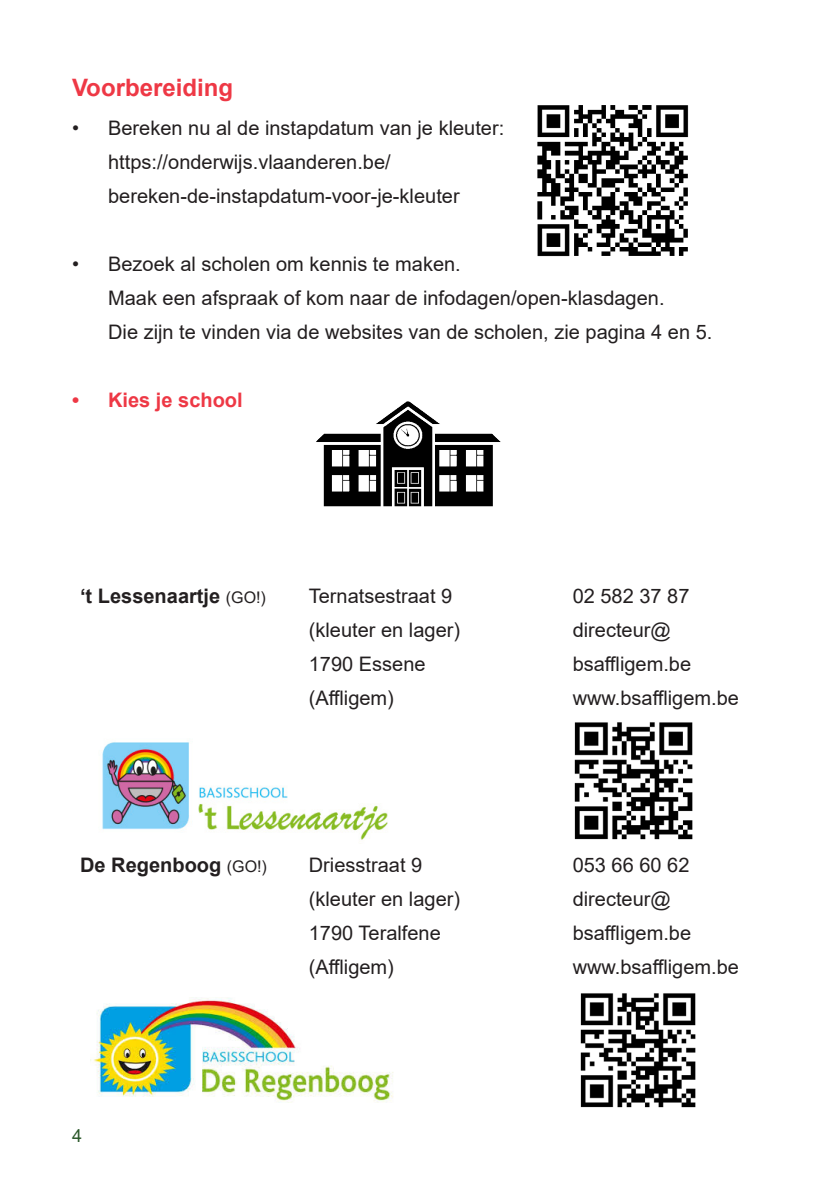
<style>
.page{position:relative;width:840px;height:1191px;background:#fff}
.page>*{position:absolute;margin:0;border:0;box-sizing:border-box;transform-origin:0 0}
.Titeltjes_rood{font:700 24px "Arial";color:#ee3845}
.Blauw_basistekst{font:20px/34px "Arial";color:#231f20}
.Blauw_basistekst-2{font:700 20px "Arial";color:#231f20}
.t1{font:700 20px "Arial";color:#ee3845}
.t2{font:18px "Arial";color:#2c592b}
.s1{font-weight:400;font-size:16px}
</style>
<div class="page">
<img style="left:90px;top:997px;width:304px;height:105px">
<img style="left:102px;top:742px;width:286px;height:98px">
<img style="left:574px;top:722px;width:119px;height:117px">
<img style="left:580px;top:993px;width:116px;height:114px">
<img style="left:316px;top:401px;width:185px;height:106px">
<img style="left:537px;top:105px;width:152px;height:152px">
<p class="Titeltjes_rood" style="left:72px;top:71px;width:162px">Voorbereiding</p>
<p class="Blauw_basistekst" style="left:108px;top:111px;width:397px;text-indent:-36px">• Bereken nu al de instapdatum van je kleuter: https://onderwijs.vlaanderen.be/ bereken-de-instapdatum-voor-je-kleuter</p>
<p class="Blauw_basistekst" style="left:108px;top:247px;width:605px;text-indent:-36px">• Bezoek al scholen om kennis te maken.<br>Maak een afspraak of kom naar de infodagen/open-klasdagen.<br>Die zijn te vinden via de websites van de scholen, zie pagina 4 en 5.</p>
<p class="t1" style="left:72px;top:386px;width:172px">• Kies je school</p>
<p class="Blauw_basistekst-2" style="left:80px;top:582px;width:187px">‘t Lessenaartje <span class="s1">(GO!)</span></p>
<p class="Blauw_basistekst" style="left:308px;top:579px;width:145px">Ternatsestraat 9</p>
<p class="Blauw_basistekst" style="left:308px;top:613px;width:153px">(kleuter en lager)</p>
<p class="Blauw_basistekst" style="left:308px;top:647px;width:118px">1790 Essene</p>
<p class="Blauw_basistekst" style="left:308px;top:681px;width:87px">(Affligem)</p>
<p class="Blauw_basistekst-2" style="left:80px;top:850px;width:188px">De Regenboog <span class="s1">(GO!)</span></p>
<p class="Blauw_basistekst" style="left:308px;top:847px;width:115px">Driesstraat 9</p>
<p class="Blauw_basistekst" style="left:308px;top:881px;width:153px">(kleuter en lager)</p>
<p class="Blauw_basistekst" style="left:308px;top:915px;width:133px">1790 Teralfene</p>
<p class="Blauw_basistekst" style="left:308px;top:949px;width:87px">(Affligem)</p>
<p class="t2" style="left:72px;top:1123px;width:12px">4</p>
<p class="Blauw_basistekst" style="left:572px;top:579px;width:118px">02 582 37 87</p>
<p class="Blauw_basistekst" style="left:572px;top:613px;width:120px">directeur@ bsaffligem.be</p>
<p class="Blauw_basistekst" style="left:572px;top:681px;width:168px">www.bsaffligem.be</p>
<p class="Blauw_basistekst" style="left:572px;top:847px;width:118px">053 66 60 62</p>
<p class="Blauw_basistekst" style="left:572px;top:881px;width:120px">directeur@ bsaffligem.be</p>
<p class="Blauw_basistekst" style="left:572px;top:949px;width:168px">www.bsaffligem.be</p>
</div>
